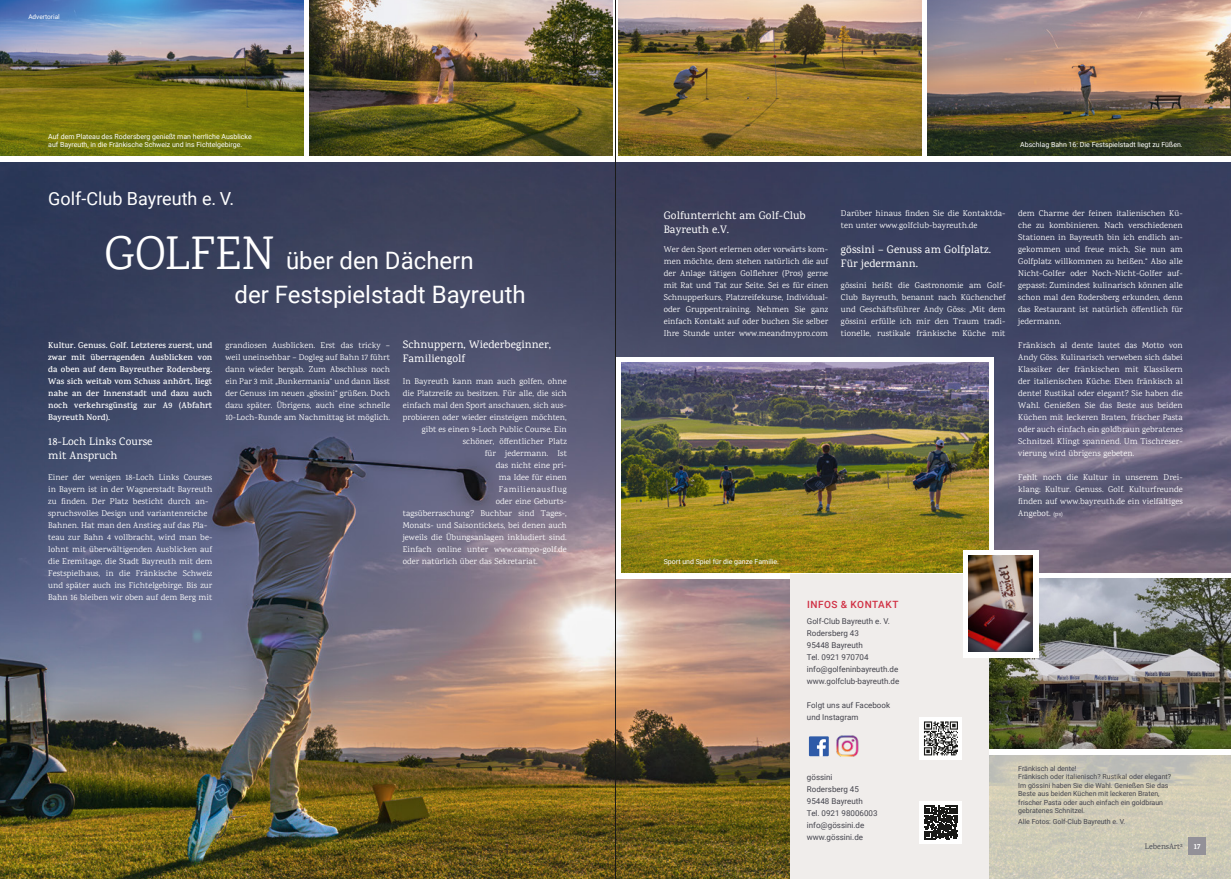
<style>
.page{position:relative;width:1231px;height:879px;background:#fff}
.page>*{position:absolute;margin:0;border:0;box-sizing:border-box;transform-origin:0 0}
.t1{font:48px "Karma";letter-spacing:.005em;color:#fff}
.t2{font:24px "Roboto";color:#fff}
.t3{font:18px "Roboto";color:#fff}
.t4{font:500 11px/14px "Karma";letter-spacing:.01em;color:#fff}
.t5{font:500 10px "Roboto";letter-spacing:.055em;color:#d02f43}
.t6{font:8.5px/12px "Karma";letter-spacing:.01em;color:#fff;text-align:justify}
.t7{font:600 8.5px/12px "Karma";letter-spacing:.01em;color:#fff;text-align:justify}
.t8{font:8.5px "Karma";letter-spacing:.07em;color:#fff}
.t9{font:8px/12px "Roboto";color:#44444d}
.t10{font:8px "Karma";color:#3f414c}
.t11{font:700 8px "Karma";color:#fff}
.t12{font:7px/8.5px "Roboto";color:#44444d}
.t13{font:7px/8.5px "Roboto";color:#fff}
.t14{font:6.5px "Roboto";color:#fff}
.s1{font-size:6px}
</style>
<div class="page">
<img style="left:0;top:162px;width:1230px;height:717px">
<div style="left:615px;top:357px;width:379px;height:221px;background:#fff"></div>
<div style="left:988px;top:573px;width:242px;height:181px;background:linear-gradient(to right,#fff,#fff)"></div>
<svg style="left:988px;top:750px;width:242px;height:129px;fill:#cecab7"></svg>
<img style="left:621px;top:363px;width:367px;height:210px">
<img style="left:988px;top:578px;width:242px;height:170px">
<img style="left:0;top:0;width:303px;height:156px">
<img style="left:309px;top:0;width:303px;height:156px">
<img style="left:618px;top:0;width:303px;height:156px">
<img style="left:927px;top:0;width:303px;height:156px">
<div style="left:789px;top:574px;width:199px;height:305px;background:#f0edeb"></div>
<div style="left:963px;top:550px;width:75px;height:107px;background:#fff"></div>
<img style="left:968px;top:556px;width:64px;height:95px">
<div style="left:919px;top:717px;width:43px;height:42px;background:#fff"></div>
<svg style="left:923px;top:721px;width:34px;height:34px"></svg>
<div style="left:919px;top:801px;width:43px;height:42px;background:#fff"></div>
<svg style="left:924px;top:806px;width:33px;height:33px"></svg>
<svg style="left:808px;top:736px;width:20px;height:20px"></svg>
<img style="left:836px;top:736px;width:22px;height:20px">
<hr style="left:615px;top:0;width:1px;height:879px;background:#1a1a18">
<div style="left:1188px;top:837px;width:17px;height:17px;background:#939198"></div>
<p class="t14" style="left:28px;top:12px;width:33px">Advertorial</p>
<p class="t13" style="left:48px;top:132px;width:205px">Auf dem Plateau des Rodersberg genießt man herrliche Ausblicke auf Bayreuth, in die Fränkische Schweiz und ins Fichtelgebirge.</p>
<h3 class="t3" style="left:48px;top:186px;width:187px">Golf-Club Bayreuth e. V.</h3>
<h1 class="t1" style="left:104px;top:224px;width:171px">GOLFEN</h1>
<h2 class="t2" style="left:234px;top:278px;width:293px">der Festspielstadt Bayreuth</h2>
<h2 class="t2" style="left:286px;top:244px;width:189px">über den Dächern</h2>
<p class="t7" style="left:48px;top:339px;width:166px">Kultur. Genuss. Golf. Letzteres zuerst, und zwar mit überragenden Ausblicken von da oben auf dem Bayreuther Rodersberg.<br>Was sich weitab vom Schuss anhört, liegt nahe an der Innenstadt und dazu auch noch verkehrsgünstig zur A9 (Abfahrt Bayreuth Nord).</p>
<p class="t4" style="left:48px;top:435px;width:106px">18-Loch Links Course mit Anspruch</p>
<p class="t6" style="left:48px;top:471px;width:166px;text-align:left">Einer der wenigen 18-Loch Links Courses in Bayern ist in der Wagnerstadt Bayreuth zu finden. Der Platz besticht durch an&shy;spruchsvolles Design und variantenreiche Bahnen. Hat man den Anstieg auf das Pla&shy;teau zur Bahn 4 vollbracht, wird man be&shy;lohnt mit überwältigenden Ausblicken auf die Eremitage, die Stadt Bayreuth mit dem Festspielhaus, in die Fränkische Schweiz und später auch ins Fichtelgebirge. Bis zur Bahn 16 bleiben wir oben auf dem Berg mit</p>
<p class="t6" style="left:225px;top:339px;width:166px">grandiosen Ausblicken. Erst das tricky – weil uneinsehbar – Dogleg auf Bahn 17 führt dann wieder bergab. Zum Abschluss noch ein Par 3 mit „Bunkermania“ und dann lässt der Genuss im neuen „gössini“ grüßen. Doch dazu später. Übrigens, auch eine schnelle 10-Loch-Runde am Nachmittag ist möglich.</p>
<p class="t4" style="left:403px;top:337px;width:150px">Schnuppern, Wiederbeginner,<br>Familiengolf</p>
<p class="t6" style="left:403px;top:375px;width:166px">In Bayreuth kann man auch golfen, ohne</p>
<p class="t6" style="left:403px;top:387px;width:166px">die Platzreife zu besitzen. Für alle, die sich</p>
<p class="t6" style="left:403px;top:399px;width:166px">einfach mal den Sport anschauen, sich aus-</p>
<p class="t6" style="left:403px;top:411px;width:166px">probieren oder wieder einsteigen möchten,</p>
<p class="t6" style="left:422px;top:423px;width:147px">gibt es einen 9-Loch Public Course. Ein</p>
<p class="t6" style="left:463px;top:435px;width:106px">schöner, öffentlicher Platz</p>
<p class="t6" style="left:485px;top:447px;width:84px">für jedermann. Ist</p>
<p class="t6" style="left:496px;top:459px;width:73px">das nicht eine pri-</p>
<p class="t6" style="left:499px;top:471px;width:70px">ma Idee für einen</p>
<p class="t8" style="left:499px;top:484px;width:70px">Familienausflug</p>
<p class="t6" style="left:496px;top:495px;width:73px">oder eine Geburts-</p>
<p class="t6" style="left:403px;top:507px;width:165px">tagsüberraschung? Buchbar sind Tages-,</p>
<p class="t6" style="left:403px;top:519px;width:166px">Monats- und Saisontickets, bei denen auch</p>
<p class="t6" style="left:403px;top:531px;width:166px">jeweils die Übungsanlagen inkludiert sind.</p>
<p class="t6" style="left:403px;top:543px;width:165px">Einfach online unter www.campo-golf.de</p>
<p class="t6" style="left:403px;top:555px;width:137px">oder natürlich über das Sekretariat.</p>
<p class="t13" style="left:1020px;top:140px;width:164px">Abschlag Bahn 16: Die Festspielstadt liegt zu Füßen.</p>
<p class="t4" style="left:663px;top:208px;width:144px">Golfunterricht am Golf-Club<br>Bayreuth e.V.</p>
<p class="t6" style="left:663px;top:243px;width:166px">Wer den Sport erlernen oder vorwärts kom&shy;men möchte, dem stehen natürlich die auf der Anlage tätigen Golflehrer (Pros) gerne mit Rat und Tat zur Seite. Sei es für einen Schnupperkurs, Platzreifekurse, Individual&shy;oder Gruppentraining. Nehmen Sie ganz einfach Kontakt auf oder buchen Sie selber Ihre Stunde unter www.meandmypro.com</p>
<p class="t6" style="left:840px;top:207px;width:166px">Darüber hinaus finden Sie die Kontaktda&shy;ten unter www.golfclub-bayreuth.de</p>
<p class="t4" style="left:840px;top:243px;width:152px">gössini – Genuss am Golfplatz.<br>Für jedermann.</p>
<p class="t6" style="left:840px;top:279px;width:166px">gössini heißt die Gastronomie am Golf-Club Bayreuth, benannt nach Küchenchef und Geschäftsführer Andy Göss: „Mit dem gössini erfülle ich mir den Traum tradi&shy;tionelle, rustikale fränkische Küche mit</p>
<p class="t6" style="left:1018px;top:207px;width:166px">dem Charme der feinen italienischen Kü&shy;che zu kombinieren. Nach verschiedenen Stationen in Bayreuth bin ich endlich an&shy;gekommen und freue mich, Sie nun am Golfplatz willkommen zu heißen.“ Also alle Nicht-Golfer oder Noch-Nicht-Golfer auf&shy;gepasst: Zumindest kulinarisch können alle schon mal den Rodersberg erkunden, denn das Restaurant ist natürlich öffentlich für jedermann.</p>
<p class="t6" style="left:1018px;top:339px;width:166px">Fränkisch al dente lautet das Motto von Andy Göss. Kulinarisch verweben sich dabei Klassiker der fränkischen mit Klassikern der italienischen Küche: Eben fränkisch al dente! Rustikal oder elegant? Sie haben die Wahl. Genießen Sie das Beste aus beiden Küchen mit leckeren Braten, frischer Pasta oder auch einfach ein goldbraun gebratenes Schnitzel. Klingt spannend. Um Tischreser&shy;vierung wird übrigens gebeten.</p>
<p class="t6" style="left:1018px;top:471px;width:166px">Fehlt noch die Kultur in unserem Drei&shy;klang: Kultur. Genuss. Golf. Kulturfreunde finden auf www.bayreuth.de ein vielfältiges Angebot. <span class="s1">(ps)</span></p>
<p class="t13" style="left:663px;top:556px;width:117px">Sport und Spiel für die ganze Familie.</p>
<p class="t5" style="left:807px;top:597px;width:93px">INFOS &amp; KONTAKT</p>
<p class="t9" style="left:806px;top:615px;width:94px">Golf-Club Bayreuth e. V.<br>Rodersberg 43<br>95448 Bayreuth<br>Tel. 0921 970704 info@golfeninbayreuth.de www.golfclub-bayreuth.de</p>
<p class="t9" style="left:806px;top:699px;width:85px">Folgt uns auf Facebook und Instagram</p>
<p class="t9" style="left:806px;top:771px;width:72px">gössini<br>Rodersberg 45<br>95448 Bayreuth<br>Tel. 0921 98006003 info@gössini.de www.gössini.de</p>
<p class="t12" style="left:1018px;top:763px;width:154px">Fränkisch al dente!<br>Fränkisch oder italienisch? Rustikal oder elegant?<br>Im gössini haben Sie die Wahl. Genießen Sie das Beste aus beiden Küchen mit leckeren Braten, frischer Pasta oder auch einfach ein goldbraun gebratenes Schnitzel.</p>
<p class="t12" style="left:1018px;top:817px;width:109px">Alle Fotos: Golf-Club Bayreuth e. V.</p>
<p class="t10" style="left:1144px;top:841px;width:39px">LebensArt²</p>
<p class="t11" style="left:1193px;top:841px;width:8px">17</p>
</div>
